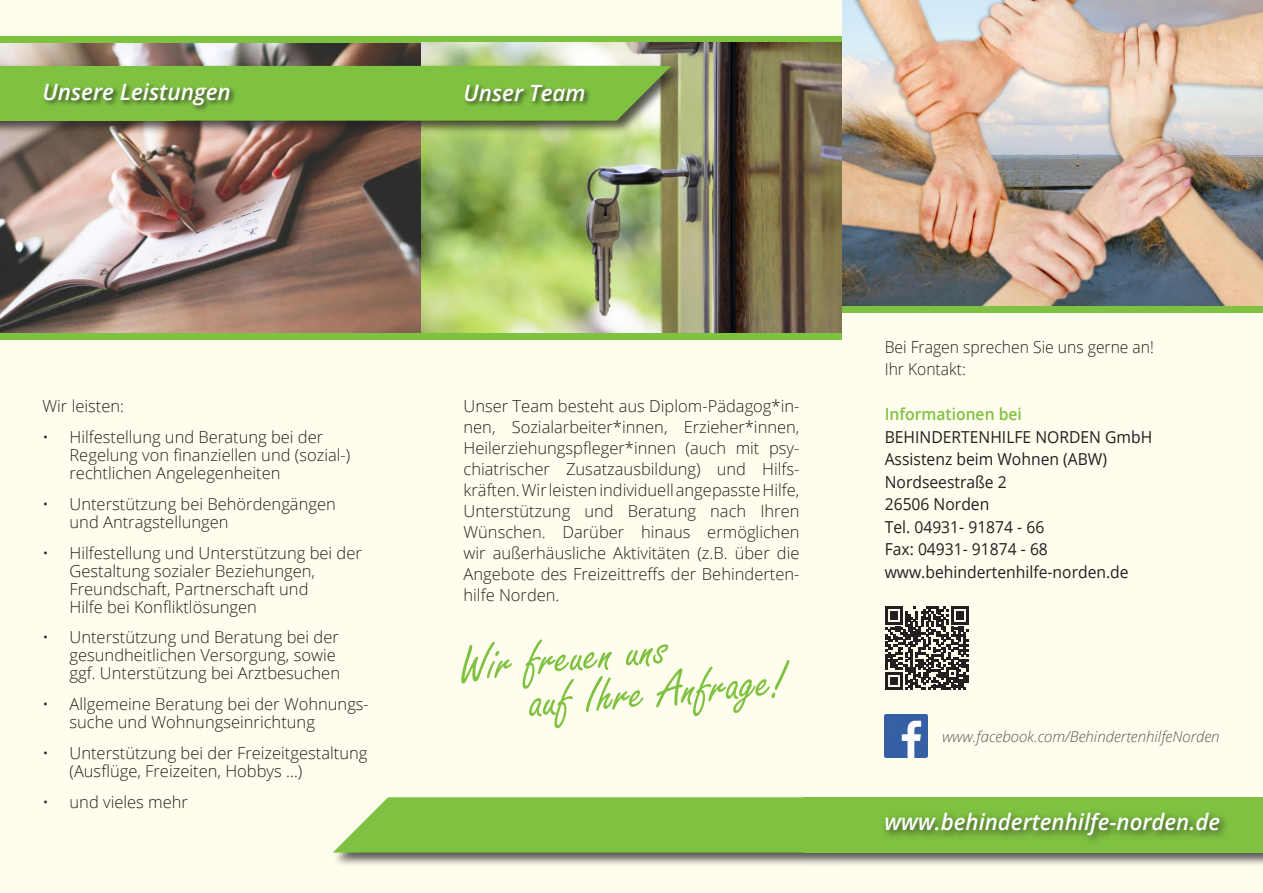
<style>
.page{position:relative;width:1263px;height:893px;background:#fffdee}
.page>*{position:absolute;margin:0;border:0;box-sizing:border-box;transform-origin:0 0}
.t1{font:54px "Freestyle Script";color:#7fc241}
.t2{font:italic 600 22.5px "Open Sans";color:#fff}
.t3{font:300 16.5px/18px "Open Sans";color:#231f20}
.t4{font:16.5px "Open Sans";color:#231f20;scale:.95 1}
.t5{font:300 16.5px "Open Sans";color:#231f20;scale:.95 1}
.t6{font:600 16.5px "Open Sans";color:#7fc241;scale:.95 1}
.t7{font:italic 300 15px "Open Sans";color:#57585a}
</style>
<div class="page">
<img style="left:0;top:43px;width:421px;height:290px">
<div style="left:421px;top:36px;width:421px;height:7px;background:#7fc241"></div>
<svg style="left:885px;top:607px;width:84px;height:83px"></svg>
<div style="left:332px;top:795px;width:931px;height:72px;background:#231f20;opacity:.75"></div>
<svg style="left:333px;top:797px;width:472px;height:56px;background:#87c54c"></svg>
<div style="left:805px;top:797px;width:458px;height:56px;background:#7fc241"></div>
<div style="left:881px;top:808px;width:349px;height:38px;background:#231f20;opacity:.75"></div>
<img style="left:885px;top:715px;width:42px;height:42px">
<img style="left:421px;top:43px;width:421px;height:290px">
<div style="left:421px;top:333px;width:421px;height:7px;background:#7fc241"></div>
<div style="left:0;top:64px;width:684px;height:71px;background:#231f20;opacity:.75"></div>
<svg style="left:175px;top:66px;width:496px;height:55px;background:#80be45"></svg>
<div style="left:0;top:66px;width:175px;height:55px;background:#7fc241"></div>
<div style="left:43px;top:82px;width:194px;height:31px;background:#231f20;opacity:.75"></div>
<div style="left:464px;top:83px;width:128px;height:25px;background:#231f20;opacity:.75"></div>
<img style="left:842px;top:0;width:421px;height:306px">
<div style="left:842px;top:306px;width:421px;height:7px;background:#7fc241"></div>
<div style="left:0;top:36px;width:421px;height:7px;background:#7fc241"></div>
<div style="left:0;top:333px;width:421px;height:7px;background:#7fc241"></div>
<p class="t2" style="left:43px;top:77px;width:190px">Unsere Leistungen</p>
<p class="t2" style="left:463px;top:77px;width:123px">Unser Team</p>
<p class="t3" style="left:43px;top:397px;width:83px">Wir leisten:</p>
<p class="t3" style="left:70px;top:428px;width:282px;text-indent:-27px">• Hilfestellung und Beratung bei der<br>Regelung von finanziellen und (sozial-) rechtlichen Angelegenheiten</p>
<p class="t3" style="left:70px;top:494px;width:268px;text-indent:-27px">• Unterstützung bei Behördengängen und Antragstellungen</p>
<p class="t3" style="left:70px;top:543px;width:294px;text-indent:-27px">• Hilfestellung und Unterstützung bei der Gestaltung sozialer Beziehungen, Freundschaft, Partnerschaft und<br>Hilfe bei Konfliktlösungen</p>
<p class="t3" style="left:70px;top:628px;width:272px;text-indent:-27px">• Unterstützung und Beratung bei der gesundheitlichen Versorgung, sowie ggf. Unterstützung bei Arztbesuchen</p>
<p class="t3" style="left:70px;top:695px;width:301px;text-indent:-27px">• Allgemeine Beratung bei der Wohnungs&shy;suche und Wohnungseinrichtung</p>
<p class="t3" style="left:70px;top:743px;width:299px;text-indent:-27px">• Unterstützung bei der Freizeitgestaltung (Ausflüge, Freizeiten, Hobbys …)</p>
<p class="t3" style="left:43px;top:792px;width:147px">• und vieles mehr</p>
<p class="t3" style="left:463px;top:395px;width:337px;line-height:21px;text-align:justify">Unser Team besteht aus Diplom-Pädagog*in&shy;nen, Sozialarbeiter*innen, Erzieher*innen, Heilerziehungspfleger*innen (auch mit psy&shy;chiatrischer Zusatzausbildung) und Hilfs&shy;kräften. Wir leisten individuell angepasste Hilfe, Unterstützung und Beratung nach Ihren Wünschen. Darüber hinaus ermöglichen wir außerhäusliche Aktivitäten (z.B. über die Angebote des Freizeittreffs der Behinderten&shy;hilfe Norden.</p>
<p class="t1" style="left:456px;top:636px;width:212px;rotate:-5deg">Wir freuen uns</p>
<p class="t1" style="left:527px;top:672px;width:258px;rotate:-5deg">auf Ihre Anfrage!</p>
<p class="t5" style="left:885px;top:335px;width:285px">Bei Fragen sprechen Sie uns gerne an!</p>
<p class="t5" style="left:885px;top:358px;width:87px">Ihr Kontakt:</p>
<p class="t6" style="left:885px;top:403px;width:146px">Informationen bei</p>
<p class="t4" style="left:885px;top:425px;width:283px">BEHINDERTENHILFE NORDEN GmbH</p>
<p class="t4" style="left:885px;top:448px;width:236px">Assistenz beim Wohnen (ABW)</p>
<p class="t4" style="left:885px;top:470px;width:130px">Nordseestraße 2</p>
<p class="t4" style="left:885px;top:493px;width:112px">26506 Norden</p>
<p class="t4" style="left:885px;top:515px;width:169px">Tel. 04931- 91874 - 66</p>
<p class="t4" style="left:885px;top:538px;width:173px">Fax: 04931- 91874 - 68</p>
<p class="t4" style="left:885px;top:560px;width:258px">www.behindertenhilfe-norden.de</p>
<p class="t7" style="left:942px;top:726px;width:279px">www.facebook.com/BehindertenhilfeNorden</p>
<p class="t2" style="left:884px;top:807px;width:337px">www.behindertenhilfe-norden.de</p>
</div>
